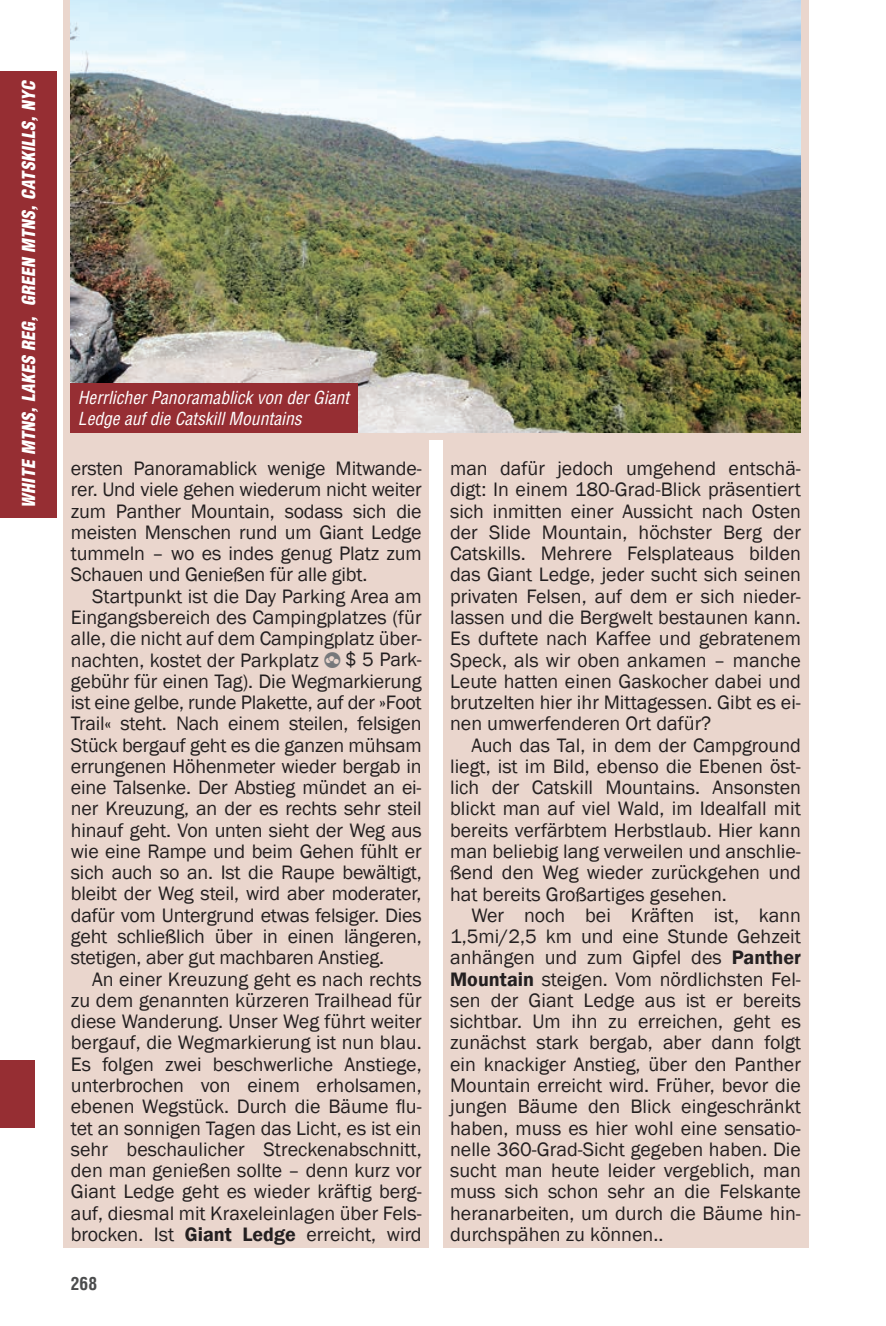
<style>
.page{position:relative;width:886px;height:1326px;background:#fff}
.page>*{position:absolute;margin:0;border:0;box-sizing:border-box;transform-origin:0 0}
.t1{font:20px/21.2px "Franklin Gothic";color:#231f20;text-align:justify}
.t2{font:italic condensed 17.5px/21px "Helvetica LT";color:#fff}
.t3{font:italic 900 condensed 17.5px "Helvetica LT";letter-spacing:.02em;color:#fff}
.t4{font:700 condensed 17.5px "Helvetica LT";color:#4b4c4d}
.s1{font-weight:600}
</style>
<div class="page">
<div style="left:0;top:1059px;width:35px;height:68px;background:#962e33"></div>
<div style="left:64px;top:0;width:365px;height:1247px;background:#ead6cd"></div>
<div style="left:443px;top:0;width:365px;height:1247px;background:#ead6cd"></div>
<img style="left:71px;top:0;width:730px;height:432px">
<div style="left:71px;top:383px;width:287px;height:49px;background:#962e33"></div>
<div style="left:0;top:71px;width:57px;height:446px;background:#962e33"></div>
<p class="t3" style="left:18px;top:507px;width:432px;rotate:-90deg">White Mtns, Lakes Reg, Green Mtns, Catskills, NYC</p>
<p class="t2" style="left:78px;top:387px;width:273px">Herrlicher Panoramablick von der Giant<br>Ledge auf die Catskill Mountains</p>
<p class="t1" style="left:71px;top:458px;width:352px">ersten Panoramablick wenige Mitwande&shy;rer. Und viele gehen wiederum nicht weiter zum Panther Mountain, sodass sich die meisten Menschen rund um Giant Ledge tummeln – wo es indes genug Platz zum Schauen und Genießen für alle gibt.</p>
<p class="t1" style="left:71px;top:585px;width:352px;text-indent:21px">Startpunkt ist die Day Parking Area am Eingangsbereich des Campingplatzes (für alle, die nicht auf dem Campingplatz über&shy;nachten, kostet der Parkplatz</p>
<p class="t1" style="left:71px;top:649px;width:352px;text-indent:274px">$ 5 Park&shy;gebühr für einen Tag). Die Wegmarkierung ist eine gelbe, runde Plakette, auf der »Foot Trail« steht. Nach einem steilen, felsigen Stück bergauf geht es die ganzen mühsam errungenen Höhenmeter wieder bergab in eine Talsenke. Der Abstieg mündet an ei&shy;ner Kreuzung, an der es rechts sehr steil hinauf geht. Von unten sieht der Weg aus wie eine Rampe und beim Gehen fühlt er sich auch so an. Ist die Raupe bewältigt, bleibt der Weg steil, wird aber moderater, dafür vom Untergrund etwas felsiger. Dies geht schließlich über in einen längeren, stetigen, aber gut machbaren Anstieg.</p>
<p class="t1" style="left:71px;top:968px;width:352px;text-indent:21px">An einer Kreuzung geht es nach rechts zu dem genannten kürzeren Trailhead für diese Wanderung. Unser Weg führt weiter bergauf, die Wegmarkierung ist nun blau.<br>Es folgen zwei beschwerliche Anstiege, unterbrochen von einem erholsamen, ebenen Wegstück. Durch die Bäume flu&shy;tet an sonnigen Tagen das Licht, es ist ein sehr beschaulicher Streckenabschnitt, den man genießen sollte – denn kurz vor Giant Ledge geht es wieder kräftig berg&shy;auf, diesmal mit Kraxeleinlagen über Fels&shy;brocken. Ist <span class="s1">Giant Ledge</span> erreicht, wird</p>
<p class="t4" style="left:71px;top:1272px;width:28px">268</p>
<p class="t1" style="left:450px;top:458px;width:352px">man dafür jedoch umgehend entschä&shy;digt: In einem 180-Grad-Blick präsentiert sich inmitten einer Aussicht nach Osten der Slide Mountain, höchster Berg der Catskills. Mehrere Felsplateaus bilden das Giant Ledge, jeder sucht sich seinen privaten Felsen, auf dem er sich nieder&shy;lassen und die Bergwelt bestaunen kann.<br>Es duftete nach Kaffee und gebratenem Speck, als wir oben ankamen – manche Leute hatten einen Gaskocher dabei und brutzelten hier ihr Mittagessen. Gibt es ei&shy;nen umwerfenderen Ort dafür?</p>
<p class="t1" style="left:450px;top:734px;width:352px;text-indent:21px">Auch das Tal, in dem der Campground liegt, ist im Bild, ebenso die Ebenen öst&shy;lich der Catskill Mountains. Ansonsten blickt man auf viel Wald, im Idealfall mit bereits verfärbtem Herbstlaub. Hier kann man beliebig lang verweilen und anschlie&shy;ßend den Weg wieder zurückgehen und hat bereits Großartiges gesehen.</p>
<p class="t1" style="left:450px;top:904px;width:352px;text-indent:21px">Wer noch bei Kräften ist, kann 1,5mi/2,5 km und eine Stunde Gehzeit anhängen und zum Gipfel des <span class="s1">Panther Mountain</span> steigen. Vom nördlichsten Fel&shy;sen der Giant Ledge aus ist er bereits sichtbar. Um ihn zu erreichen, geht es zunächst stark bergab, aber dann folgt ein knackiger Anstieg, über den Panther Mountain erreicht wird. Früher, bevor die jungen Bäume den Blick eingeschränkt haben, muss es hier wohl eine sensatio&shy;nelle 360-Grad-Sicht gegeben haben. Die sucht man heute leider vergeblich, man muss sich schon sehr an die Felskante heranarbeiten, um durch die Bäume hin&shy;durchspähen zu können..</p>
</div>
